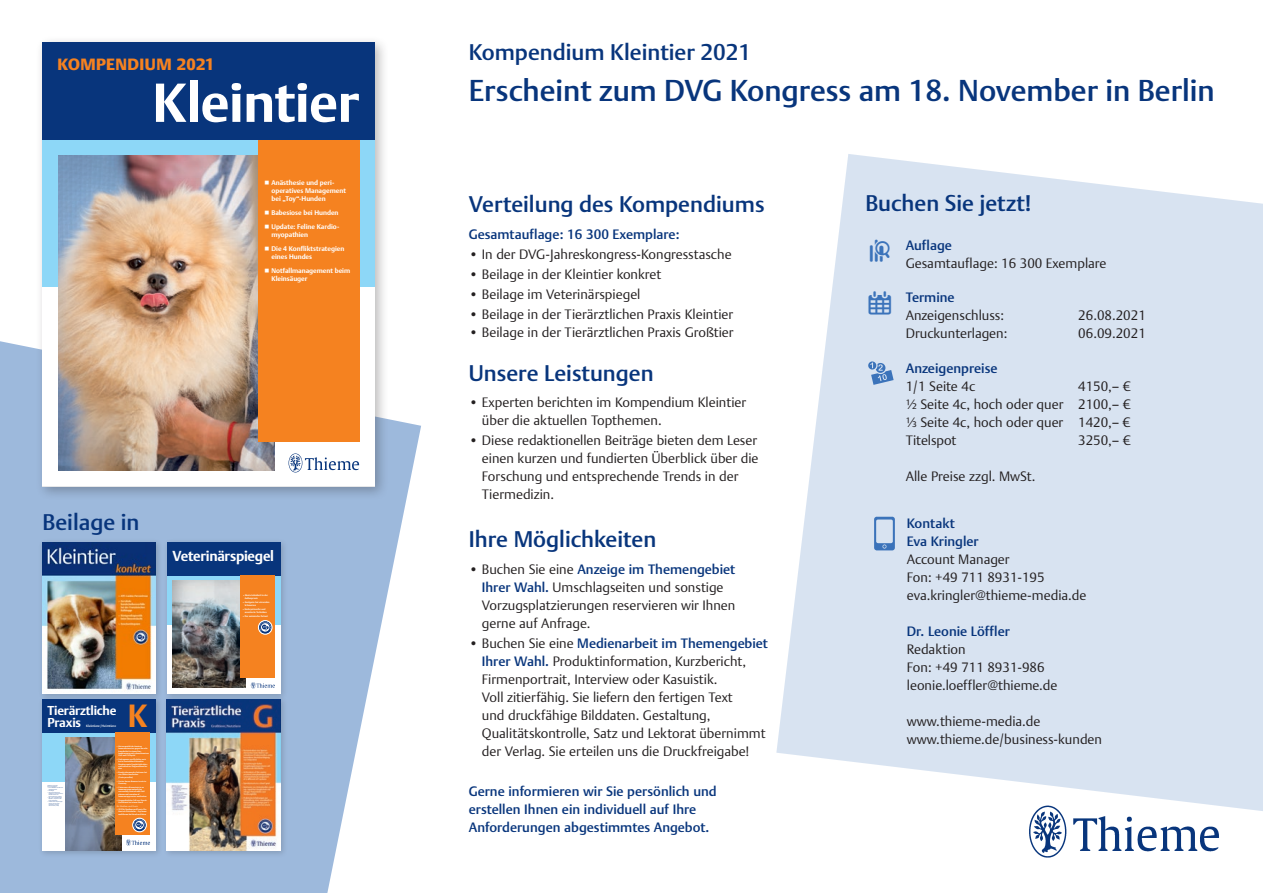
<style>
.page{position:relative;width:1263px;height:893px;background:#fff}
.page>*{position:absolute;margin:0;border:0;box-sizing:border-box;transform-origin:0 0}
.t1{font:700 54.15px "Thieme Argo 2011";letter-spacing:-.01em;color:#fff}
.t2{font:700 31.2px "Thieme Argo 2011";color:#f58220}
.t3{font:500 30px "Thieme Argo 2011";color:#08357c}
.t4{font:500 22.5px "Thieme Argo 2011";color:#08357c}
.t5{font:900 16.2px "Thieme Argo 2011";letter-spacing:.025em;color:#f58220}
.t6{font:700 14.1px "Thieme Argo 2011";letter-spacing:-.02em;color:#fff}
.t7{font:300 13.5px/18px "Thieme Argo 2011";color:#231f20}
.t8{font:500 13.5px/18px "Thieme Argo 2011";color:#08357c}
.t9{font:700 12.6px/12px "Thieme Argo 2011";letter-spacing:-.02em;color:#fff}
.t10{font:700 6.75px/7.8px "Thieme Argo 2011";letter-spacing:-.005em;color:#fff}
.t11{font:500 3.3px "Thieme Argo 2011";letter-spacing:-.005em;color:#fff}
.t12{font:700 2.25px/2.7px "Thieme Argo 2011";letter-spacing:-.005em;color:#fff}
.t13{font:italic 700 2.1px "Thieme Argo 2011";color:#fdd5b0}
.t14{font:700 1.95px/2.2px "Thieme Argo 2011";letter-spacing:.005em;color:#fff}
.s1{font-weight:500;color:#08357c}
</style>
<div class="page">
<svg style="left:0;top:341px;width:421px;height:552px;fill:#9db9dc"></svg>
<svg style="left:776px;top:154px;width:487px;height:657px;fill:#d8e3f1"></svg>
<img style="left:1022px;top:802px;width:205px;height:56px">
<img style="left:868px;top:517px;width:33px;height:33px">
<svg style="left:868px;top:361px;width:26px;height:24px"></svg>
<div style="left:38px;top:695px;width:125px;height:163px;background:#231f20;opacity:.2"></div>
<div style="left:42px;top:699px;width:114px;height:151px;background:#fff"></div>
<div style="left:42px;top:732px;width:114px;height:50px;background:#8dd7f7"></div>
<div style="left:42px;top:699px;width:114px;height:33px;background:#08357c"></div>
<div style="left:65px;top:738px;width:73px;height:112px;background:#231f20;opacity:.09"></div>
<div style="left:116px;top:732px;width:34px;height:103px;background:#f58220"></div>
<div style="left:122px;top:835px;width:34px;height:15px;background:#fff"></div>
<svg style="left:126px;top:839px;width:24px;height:7px"></svg>
<svg style="left:133px;top:818px;width:13px;height:14px"></svg>
<div style="left:132px;top:818px;width:15px;height:14px;border:1px solid #fff;border-radius:50%"></div>
<div style="left:163px;top:538px;width:125px;height:163px;background:#231f20;opacity:.2"></div>
<div style="left:167px;top:542px;width:113px;height:151px;background:#fff"></div>
<div style="left:167px;top:575px;width:113px;height:50px;background:#8dd7f7"></div>
<div style="left:167px;top:542px;width:113px;height:33px;background:#08357c"></div>
<img style="left:172px;top:581px;width:74px;height:107px">
<div style="left:240px;top:575px;width:35px;height:103px;background:#f58220"></div>
<svg style="left:251px;top:682px;width:24px;height:6px"></svg>
<svg style="left:259px;top:621px;width:13px;height:13px"></svg>
<div style="left:258px;top:620px;width:14px;height:14px;border:1px solid #fff;border-radius:50%"></div>
<div style="left:38px;top:538px;width:125px;height:163px;background:#231f20;opacity:.2"></div>
<img style="left:42px;top:542px;width:114px;height:151px">
<div style="left:35px;top:35px;width:354px;height:466px;background:#231f20;opacity:.3"></div>
<div style="left:42px;top:43px;width:333px;height:443px;background:#fff"></div>
<div style="left:42px;top:140px;width:333px;height:146px;background:#8dd7f7"></div>
<div style="left:42px;top:43px;width:333px;height:97px;background:#08357c"></div>
<div style="left:58px;top:155px;width:218px;height:316px;background:#231f20;opacity:.12"></div>
<div style="left:275px;top:442px;width:100px;height:44px;background:#fff"></div>
<svg style="left:289px;top:453px;width:70px;height:19px"></svg>
<div style="left:258px;top:140px;width:101px;height:302px;background:#f58220"></div>
<svg style="left:375px;top:486px;width:6px;height:6px"></svg>
<div style="left:163px;top:695px;width:125px;height:163px;background:#231f20;opacity:.2"></div>
<img style="left:167px;top:699px;width:113px;height:151px">
<svg style="left:870px;top:239px;width:19px;height:23px"></svg>
<svg style="left:868px;top:291px;width:23px;height:23px"></svg>
<p class="t5" style="left:58px;top:54px;width:158px">KOMPENDIUM 2021</p>
<h1 class="t1" style="left:152px;top:66px;width:208px">Kleintier</h1>
<h3 class="t4" style="left:469px;top:37px;width:284px">Kompendium Kleintier 2021</h3>
<h3 class="t3" style="left:469px;top:70px;width:747px">Erscheint zum DVG Kongress am 18. November in Berlin</h3>
<p class="t10" style="left:271px;top:179px;width:76px;text-indent:-7px">■ Anästhesie und peri&shy;operatives Management bei „Toy“-Hunden</p>
<p class="t10" style="left:264px;top:209px;width:76px">■ Babesiose bei Hunden</p>
<p class="t10" style="left:271px;top:223px;width:69px;text-indent:-7px">■ Update: Feline Kardio&shy;myopathien</p>
<p class="t10" style="left:271px;top:245px;width:74px;text-indent:-7px">■ Die 4 Konfliktstrategien eines Hundes</p>
<p class="t10" style="left:271px;top:267px;width:80px;text-indent:-7px">■ Notfallmanagement beim<br>Kleinsäuger</p>
<h3 class="t4" style="left:865px;top:188px;width:168px">Buchen Sie jetzt!</h3>
<h3 class="t4" style="left:469px;top:189px;width:297px">Verteilung des Kompendiums</h3>
<p class="t8" style="left:469px;top:225px;width:212px">Gesamtauflage: 16 300 Exemplare:</p>
<p class="t7" style="left:469px;top:245px;width:264px">• In der DVG-Jahreskongress-Kongresstasche</p>
<p class="t7" style="left:469px;top:265px;width:194px">• Beilage in der Kleintier konkret</p>
<p class="t7" style="left:469px;top:285px;width:173px">• Beilage im Veterinärspiegel</p>
<p class="t7" style="left:469px;top:305px;width:266px">• Beilage in der Tierärztlichen Praxis Kleintier</p>
<p class="t7" style="left:469px;top:323px;width:266px">• Beilage in der Tierärztlichen Praxis Großtier</p>
<h3 class="t4" style="left:469px;top:358px;width:186px">Unsere Leistungen</h3>
<p class="t7" style="left:482px;top:393px;width:266px;text-indent:-13px">• Experten berichten im Kompendium Kleintier über die aktuellen Topthemen.</p>
<p class="t7" style="left:482px;top:431px;width:278px;text-indent:-13px">• Diese redaktionellen Beiträge bieten dem Leser einen kurzen und fundierten Überblick über die Forschung und entsprechende Trends in der Tiermedizin.</p>
<h3 class="t4" style="left:469px;top:524px;width:189px">Ihre Möglichkeiten</h3>
<p class="t7" style="left:482px;top:560px;width:255px;text-indent:-13px">• Buchen Sie eine <span class="s1">Anzeige im Themengebiet Ihrer Wahl.</span> Umschlagseiten und sonstige Vorzugsplatzierungen reservieren wir Ihnen gerne auf Anfrage.</p>
<p class="t7" style="left:482px;top:634px;width:288px;text-indent:-13px">• Buchen Sie eine <span class="s1">Medienarbeit im Themengebiet Ihrer Wahl.</span> Produktinformation, Kurzbericht, Firmenportrait, Interview oder Kasuistik.<br>Voll zitierfähig. Sie liefern den fertigen Text<br>und druckfähige Bilddaten. Gestaltung, Qualitätskontrolle, Satz und Lektorat übernimmt der Verlag. Sie erteilen uns die Druckfreigabe!</p>
<p class="t8" style="left:469px;top:782px;width:249px">Gerne informieren wir Sie persönlich und erstellen Ihnen ein individuell auf Ihre<br>Anforderungen abgestimmtes Angebot.</p>
<p class="t8" style="left:906px;top:236px;width:48px">Auflage</p>
<p class="t7" style="left:906px;top:254px;width:202px">Gesamtauflage: 16 300 Exemplare</p>
<p class="t8" style="left:906px;top:288px;width:50px">Termine</p>
<p class="t7" style="left:906px;top:306px;width:100px">Anzeigenschluss:</p>
<p class="t7" style="left:1078px;top:306px;width:69px">26.08.2021</p>
<p class="t7" style="left:906px;top:324px;width:103px">Druckunterlagen:</p>
<p class="t7" style="left:1078px;top:324px;width:69px">06.09.2021</p>
<p class="t8" style="left:906px;top:359px;width:93px">Anzeigenpreise</p>
<p class="t7" style="left:906px;top:377px;width:71px">1/1 Seite 4c</p>
<p class="t7" style="left:906px;top:377px;width:226px;text-align:justify;text-indent:172px">4150,– € ½ Seite 4c, hoch oder quer 2100,– € ⅓ Seite 4c, hoch oder quer 1420,– € Titelspot</p>
<p class="t7" style="left:1078px;top:431px;width:54px">3250,– €</p>
<p class="t7" style="left:906px;top:467px;width:131px">Alle Preise zzgl. MwSt.</p>
<h3 class="t4" style="left:43px;top:507px;width:99px">Beilage in</h3>
<p class="t8" style="left:907px;top:514px;width:73px">Kontakt<br>Eva Kringler</p>
<p class="t7" style="left:907px;top:550px;width:181px">Account Manager<br>Fon: +49 711 8931-195 eva.kringler@thieme-media.de</p>
<p class="t8" style="left:907px;top:622px;width:105px">Dr. Leonie Löffler</p>
<p class="t7" style="left:907px;top:640px;width:152px">Redaktion<br>Fon: +49 711 8931-986 leonie.loeffler@thieme.de</p>
<p class="t7" style="left:907px;top:712px;width:197px">www.thieme-media.de www.thieme.de/business-kunden</p>
<p class="t6" style="left:173px;top:546px;width:103px">Veterinärspiegel</p>
<p class="t12" style="left:245px;top:594px;width:25px;text-indent:-2px">▪ Akute Lahmheit in der<br>Außenpraxis</p>
<p class="t12" style="left:245px;top:601px;width:26px;text-indent:-2px">▪ Analgesie bei viszeralen<br>Schmerzen</p>
<p class="t12" style="left:245px;top:608px;width:24px;text-indent:-2px">▪ Embryotransfer und assoziierte Techniken</p>
<p class="t12" style="left:243px;top:615px;width:27px">▪ Der anämische Patient</p>
<h2 class="t2" style="left:128px;top:695px;width:21px">K</h2>
<p class="t14" style="left:119px;top:745px;width:32px;text-indent:-2px">▪ Heterogenität der kaninen<br>Immunantworten gegen Borrelia burgdorferi in einem Line-<br>Immunoassay mit rekombinantem<br>VlsE und C6-Peptid</p>
<p class="t14" style="left:119px;top:758px;width:31px;text-indent:-2px">▪ Vorkommen von Ehrlichia canis bei in Deutschland lebenden<br>Hunden sowie Vergleich direkter und indirekter Diagnostikmetho&shy;den</p>
<p class="t14" style="left:119px;top:771px;width:30px;text-indent:-2px">▪ Renale pleomorphe Sarkome bei vier Meerschweinchen<br>(Cavia porcellus)</p>
<p class="t14" style="left:119px;top:780px;width:29px;text-indent:-2px">▪ Vector-borne diseases in cats in<br>Germany</p>
<p class="t14" style="left:119px;top:786px;width:30px;text-indent:-2px">▪ Cutaneous alternariosis in an immunocompromised dog successfully treated with cold plasma and cessation of immunosuppressive medication</p>
<p class="t14" style="left:119px;top:799px;width:30px;text-indent:-2px">▪ Ungewöhnlicher Fall von Struvit-<br>Urolithiasis bei einem Hund</p>
<p class="t13" style="left:117px;top:805px;width:23px">Für Studium und Praxis</p>
<p class="t14" style="left:119px;top:808px;width:30px;text-align:justify;text-indent:-2px">▪ 352 Für Studium und Praxis: Die Haut als Zielscheibe – Erythema multiforme bei Hund und Katze</p>
<p class="t9" style="left:48px;top:704px;width:70px">Tierärztliche<br>Praxis</p>
<p class="t11" style="left:86px;top:724px;width:31px">Kleintiere/Heimtiere</p>
</div>
